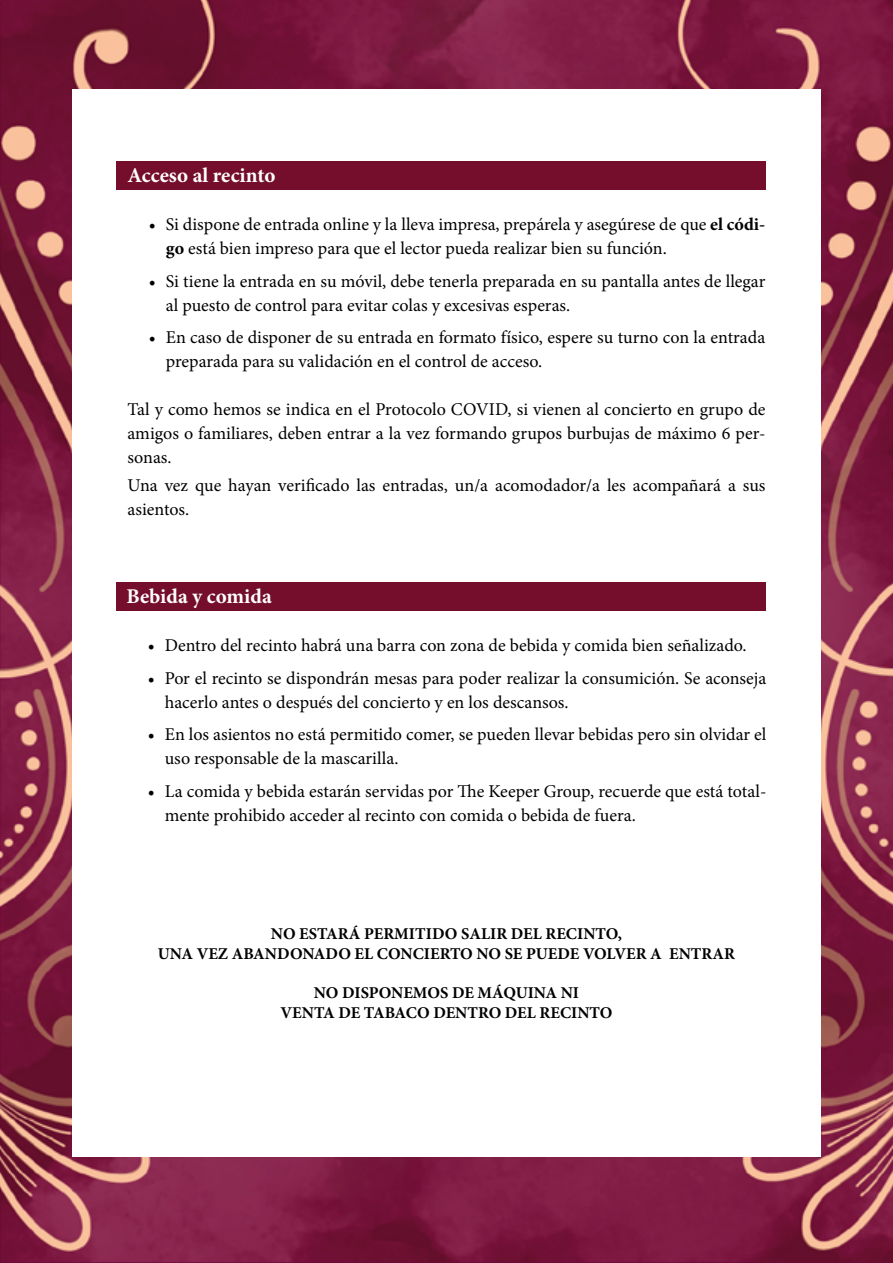
<style>
.page{position:relative;width:893px;height:1263px;background:#fff}
.page>*{position:absolute;margin:0;border:0;box-sizing:border-box;transform-origin:0 0}
.t1{font:700 21px "Minion Pro";color:#fff}
.t2{font:18px/24px "Minion Pro";color:#000}
.t3{font:700 16.5px/19.8px "Minion Pro";color:#000;text-align:center}
.s1{font-weight:700}
</style>
<div class="page">
<img style="left:0;top:0;width:893px;height:1263px">
<div style="left:72px;top:89px;width:749px;height:1068px;background:#fff"></div>
<div style="left:116px;top:162px;width:649px;height:28px;background:#750d2c"></div>
<div style="left:116px;top:583px;width:649px;height:28px;background:#750d2c"></div>
<p class="t1" style="left:128px;top:161px;width:149px">Acceso al recinto</p>
<p class="t2" style="left:166px;top:212px;width:601px;text-indent:-17px">• Si dispone de entrada online y la lleva impresa, prepárela y asegúrese de que <span class="s1">el códi&shy;go</span> está bien impreso para que el lector pueda realizar bien su función.</p>
<p class="t2" style="left:166px;top:269px;width:601px;text-indent:-17px">• Si tiene la entrada en su móvil, debe tenerla preparada en su pantalla antes de llegar al puesto de control para evitar colas y excesivas esperas.</p>
<p class="t2" style="left:166px;top:325px;width:601px;text-indent:-17px">• En caso de disponer de su entrada en formato físico, espere su turno con la entrada preparada para su validación en el control de acceso.</p>
<p class="t2" style="left:128px;top:397px;width:639px;text-align:justify">Tal y como hemos se indica en el Protocolo COVID, si vienen al concierto en grupo de amigos o familiares, deben entrar a la vez formando grupos burbujas de máximo 6 per&shy;sonas.</p>
<p class="t2" style="left:128px;top:474px;width:639px">Una vez que hayan verificado las entradas, un/a acomodador/a les acompañará a sus asientos.</p>
<p class="t1" style="left:126px;top:582px;width:147px">Bebida y comida</p>
<p class="t2" style="left:148px;top:633px;width:600px">• Dentro del recinto habrá una barra con zona de bebida y comida bien señalizado.</p>
<p class="t2" style="left:165px;top:666px;width:603px;text-indent:-17px">• Por el recinto se dispondrán mesas para poder realizar la consumición. Se aconseja hacerlo antes o después del concierto y en los descansos.</p>
<p class="t2" style="left:165px;top:722px;width:603px;text-indent:-17px">• En los asientos no está permitido comer, se pueden llevar bebidas pero sin olvidar el uso responsable de la mascarilla.</p>
<p class="t2" style="left:165px;top:779px;width:603px;text-indent:-17px">• La comida y bebida estarán servidas por The Keeper Group, recuerde que está total&shy;mente prohibido acceder al recinto con comida o bebida de fuera.</p>
<p class="t3" style="left:158px;top:924px;width:579px">NO ESTARÁ PERMITIDO SALIR DEL RECINTO,<br>UNA VEZ ABANDONADO EL CONCIERTO NO SE PUEDE VOLVER A ENTRAR</p>
<p class="t3" style="left:281px;top:983px;width:333px">NO DISPONEMOS DE MÁQUINA NI<br>VENTA DE TABACO DENTRO DEL RECINTO</p>
</div>
